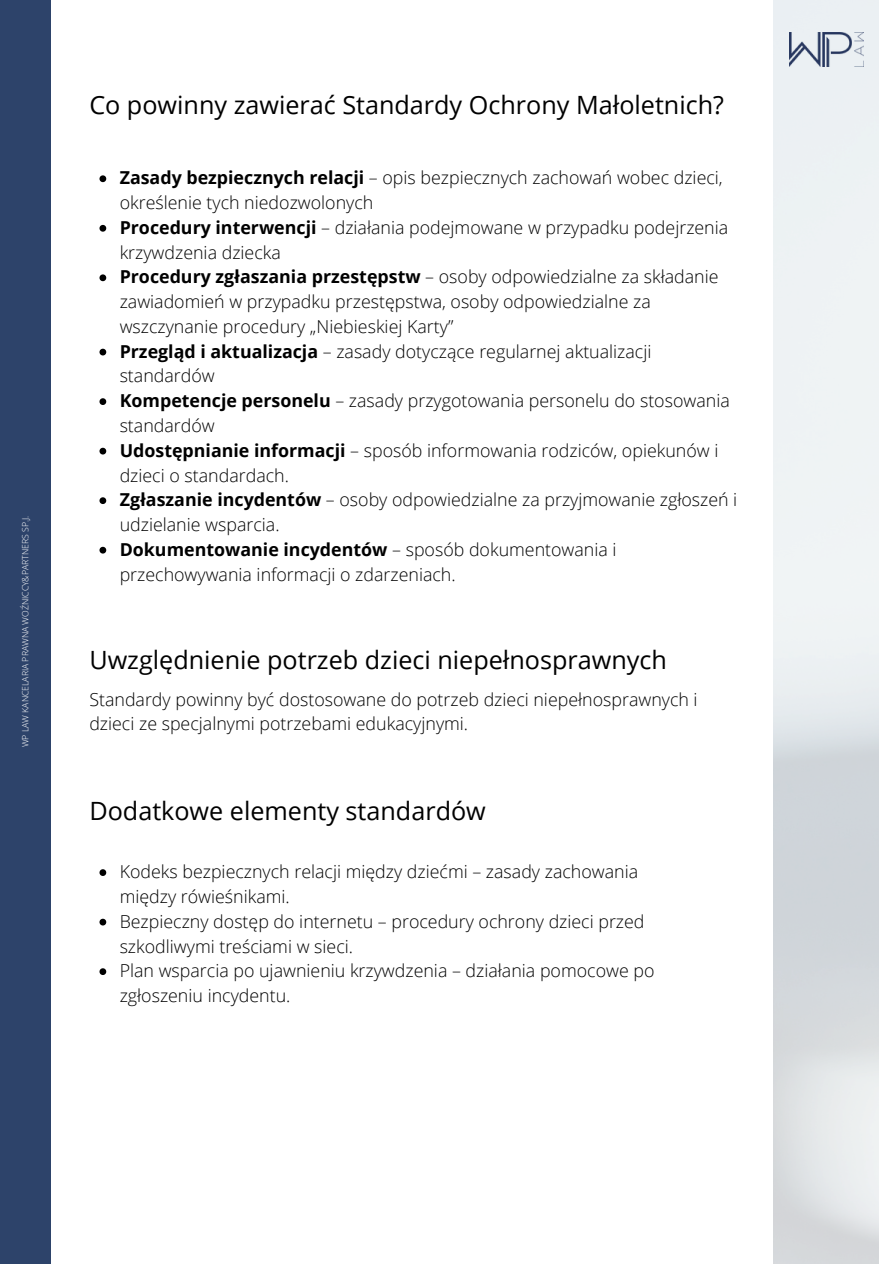
<style>
.page{position:relative;width:894px;height:1264px;background:#fff}
.page>*{position:absolute;margin:0;border:0;box-sizing:border-box;transform-origin:0 0}
.t1{font:25.2px "Open Sans";color:#000}
.t2{font:300 17.85px/24.8px "Open Sans";color:#000}
.t3{font:300 8.7px "Open Sans";color:#fff}
.s1{font-weight:700}
</style>
<div class="page">
<img style="left:773px;top:0;width:105px;height:1263px">
<img style="left:788px;top:32px;width:75px;height:34px">
<div style="left:0;top:0;width:51px;height:1263px;background:#2d436a"></div>
<svg style="left:99px;top:175px;width:7px;height:7px"></svg>
<svg style="left:99px;top:225px;width:7px;height:7px"></svg>
<svg style="left:99px;top:274px;width:7px;height:7px"></svg>
<svg style="left:99px;top:349px;width:7px;height:6px"></svg>
<svg style="left:99px;top:398px;width:7px;height:7px"></svg>
<svg style="left:99px;top:448px;width:7px;height:6px"></svg>
<svg style="left:99px;top:497px;width:7px;height:7px"></svg>
<svg style="left:99px;top:547px;width:7px;height:6px"></svg>
<svg style="left:99px;top:869px;width:7px;height:7px"></svg>
<svg style="left:99px;top:918px;width:7px;height:7px"></svg>
<svg style="left:99px;top:968px;width:7px;height:7px"></svg>
<h1 class="t3" style="left:19px;top:747px;width:233px;rotate:-90deg">WP LAW KANCELARIA PRAWNA WOŹNICCY&amp;PARTNERS SP.J.</h1>
<p class="t1" style="left:89px;top:87px;width:636px">Co powinny zawierać Standardy Ochrony Małoletnich?</p>
<p class="t2" style="left:120px;top:165px;width:604px"><span class="s1">Zasady bezpiecznych relacji</span> – opis bezpiecznych zachowań wobec dzieci, określenie tych niedozwolonych</p>
<p class="t2" style="left:120px;top:214px;width:610px"><span class="s1">Procedury interwencji</span> – działania podejmowane w przypadku podejrzenia krzywdzenia dziecka</p>
<p class="t2" style="left:120px;top:264px;width:600px"><span class="s1">Procedury zgłaszania przestępstw</span> – osoby odpowiedzialne za składanie zawiadomień w przypadku przestępstwa, osoby odpowiedzialne za wszczynanie procedury „Niebieskiej Karty”</p>
<p class="t2" style="left:120px;top:338px;width:533px"><span class="s1">Przegląd i aktualizacja</span> – zasady dotyczące regularnej aktualizacji standardów</p>
<p class="t2" style="left:120px;top:388px;width:611px"><span class="s1">Kompetencje personelu</span> – zasady przygotowania personelu do stosowania standardów</p>
<h1 class="t2" style="left:120px;top:437px;width:600px"><span class="s1">Udostępnianie informacji</span> – sposób informowania rodziców, opiekunów i dzieci o standardach.</h1>
<h2 class="t2" style="left:120px;top:487px;width:619px"><span class="s1">Zgłaszanie incydentów</span> – osoby odpowiedzialne za przyjmowanie zgłoszeń i udzielanie wsparcia.</h2>
<h1 class="t2" style="left:120px;top:536px;width:498px"><span class="s1">Dokumentowanie incydentów</span> – sposób dokumentowania i przechowywania informacji o zdarzeniach.</h1>
<p class="t1" style="left:89px;top:642px;width:579px">Uwzględnienie potrzeb dzieci niepełnosprawnych</p>
<p class="t2" style="left:89px;top:686px;width:609px">Standardy powinny być dostosowane do potrzeb dzieci niepełnosprawnych i dzieci ze specjalnymi potrzebami edukacyjnymi.</p>
<p class="t1" style="left:89px;top:792px;width:398px">Dodatkowe elementy standardów</p>
<p class="t2" style="left:120px;top:858px;width:520px">Kodeks bezpiecznych relacji między dziećmi – zasady zachowania między rówieśnikami.</p>
<p class="t2" style="left:120px;top:908px;width:526px">Bezpieczny dostęp do internetu – procedury ochrony dzieci przed szkodliwymi treściami w sieci.</p>
<p class="t2" style="left:120px;top:957px;width:536px">Plan wsparcia po ujawnieniu krzywdzenia – działania pomocowe po zgłoszeniu incydentu.</p>
</div>
